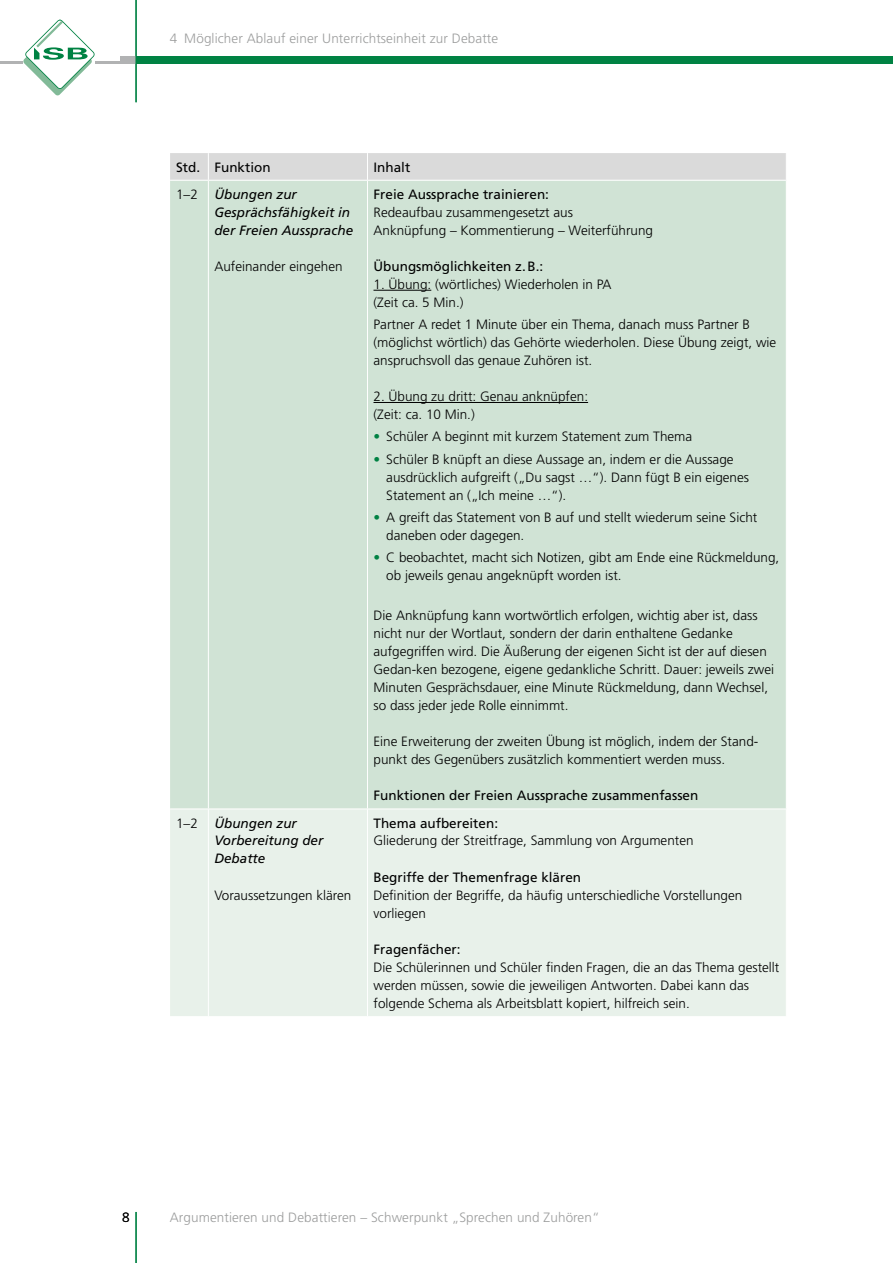
<style>
.page{position:relative;width:893px;height:1263px;background:#fff}
.page>*{position:absolute;margin:0;border:0;box-sizing:border-box;transform-origin:0 0}
.t1{font:300 13.5px/18px "Frutiger LT Std";color:#000}
.t2{font:13.5px "Frutiger LT Std";color:#000}
.t3{font:300 13.5px "Frutiger LT Std";letter-spacing:.005em;color:#9c9d9d}
.t4{font:italic 13.5px/18px "Frutiger LT Std";color:#000}
.s1{font-weight:300;font-style:normal}
.s2{color:#008243}
</style>
<div class="page">
<div style="left:121px;top:56px;width:15px;height:8px;background:#b1b2b3"></div>
<hr style="left:0;top:62px;width:136px;height:2px;background:#b1b2b3">
<div style="left:136px;top:56px;width:757px;height:8px;background:#008243"></div>
<hr style="left:135px;top:0;width:2px;height:102px;background:#008243">
<svg style="left:23px;top:20px;width:72px;height:75px"></svg>
<hr style="left:135px;top:1212px;width:2px;height:51px;background:#008243">
<div style="left:170px;top:181px;width:616px;height:627px;background:#d0e3d5"></div>
<div style="left:170px;top:809px;width:616px;height:207px;background:#e8f1ea"></div>
<div style="left:170px;top:153px;width:616px;height:27px;background:#dadada"></div>
<hr style="left:208px;top:181px;width:1px;height:627px;background:#fff">
<hr style="left:367px;top:181px;width:1px;height:627px;background:#fff">
<hr style="left:208px;top:809px;width:1px;height:207px;background:#fff">
<hr style="left:367px;top:809px;width:1px;height:207px;background:#fff">
<hr style="left:373px;top:290px;width:58px;height:1px;background:#000">
<hr style="left:373px;top:402px;width:215px;height:1px;background:#000">
<p class="t3" style="left:170px;top:31px;width:330px">4 Möglicher Ablauf einer Unterrichtseinheit zur Debatte</p>
<p class="t2" style="left:176px;top:159px;width:96px">Std. Funktion</p>
<p class="t2" style="left:373px;top:159px;width:38px">Inhalt</p>
<p class="t4" style="left:214px;top:185px;width:140px;text-indent:-38px"><span class="s1">1–2</span> Übungen zur<br>Gesprächsfähigkeit in der Freien Aussprache</p>
<p class="t1" style="left:214px;top:257px;width:130px">Aufeinander eingehen</p>
<p class="t2" style="left:373px;top:186px;width:177px">Freie Aussprache trainieren:</p>
<p class="t1" style="left:373px;top:203px;width:281px">Redeaufbau zusammengesetzt aus<br>Anknüpfung – Kommentierung – Weiterführung</p>
<p class="t2" style="left:373px;top:258px;width:171px">Übungsmöglichkeiten z.B.:</p>
<p class="t1" style="left:373px;top:275px;width:239px">1. Übung: (wörtliches) Wiederholen in PA (Zeit ca. 5 Min.)</p>
<p class="t1" style="left:373px;top:316px;width:404px">Partner A redet 1 Minute über ein Thema, danach muss Partner B (möglichst wörtlich) das Gehörte wiederholen. Diese Übung zeigt, wie anspruchsvoll das genaue Zuhören ist.</p>
<p class="t1" style="left:373px;top:388px;width:216px">2. Übung zu dritt: Genau anknüpfen: (Zeit: ca. 10 Min.)</p>
<p class="t1" style="left:373px;top:428px;width:320px"><span class="s2">•</span> Schüler A beginnt mit kurzem Statement zum Thema</p>
<p class="t1" style="left:386px;top:450px;width:364px;text-indent:-13px"><span class="s2">•</span> Schüler B knüpft an diese Aussage an, indem er die Aussage ausdrücklich aufgreift („Du sagst …“). Dann fügt B ein eigenes<br>Statement an („Ich meine …“).</p>
<p class="t1" style="left:386px;top:508px;width:373px;text-indent:-13px"><span class="s2">•</span> A greift das Statement von B auf und stellt wiederum seine Sicht daneben oder dagegen.</p>
<p class="t1" style="left:386px;top:549px;width:395px;text-indent:-13px"><span class="s2">•</span> C beobachtet, macht sich Notizen, gibt am Ende eine Rückmeldung, ob jeweils genau angeknüpft worden ist.</p>
<p class="t1" style="left:373px;top:607px;width:402px">Die Anknüpfung kann wortwörtlich erfolgen, wichtig aber ist, dass nicht nur der Wortlaut, sondern der darin enthaltene Gedanke aufgegriffen wird. Die Äußerung der eigenen Sicht ist der auf diesen Gedan-ken bezogene, eigene gedankliche Schritt. Dauer: jeweils zwei Minuten Gesprächsdauer, eine Minute Rückmeldung, dann Wechsel, so dass jeder jede Rolle einnimmt.</p>
<p class="t1" style="left:373px;top:733px;width:386px">Eine Erweiterung der zweiten Übung ist möglich, indem der Stand&shy;punkt des Gegenübers zusätzlich kommentiert werden muss.</p>
<p class="t2" style="left:373px;top:788px;width:326px">Funktionen der Freien Aussprache zusammenfassen</p>
<p class="t4" style="left:214px;top:814px;width:111px;text-indent:-38px"><span class="s1">1–2</span> Übungen zur<br>Vorbereitung der<br>Debatte</p>
<p class="t1" style="left:214px;top:886px;width:139px">Voraussetzungen klären</p>
<p class="t2" style="left:373px;top:815px;width:126px">Thema aufbereiten:</p>
<p class="t1" style="left:373px;top:832px;width:322px">Gliederung der Streitfrage, Sammlung von Argumenten</p>
<p class="t2" style="left:373px;top:869px;width:209px">Begriffe der Themenfrage klären</p>
<p class="t1" style="left:373px;top:886px;width:370px">Definition der Begriffe, da häufig unterschiedliche Vorstellungen vorliegen</p>
<p class="t2" style="left:373px;top:941px;width:89px">Fragenfächer:</p>
<p class="t1" style="left:373px;top:958px;width:407px">Die Schülerinnen und Schüler finden Fragen, die an das Thema gestellt werden müssen, sowie die jeweiligen Antworten. Dabei kann das folgende Schema als Arbeitsblatt kopiert, hilfreich sein.</p>
<p class="t1" style="left:122px;top:1208px;width:9px">8</p>
<p class="t3" style="left:170px;top:1210px;width:431px">Argumentieren und Debattieren – Schwerpunkt „Sprechen und Zuhören“</p>
</div>
